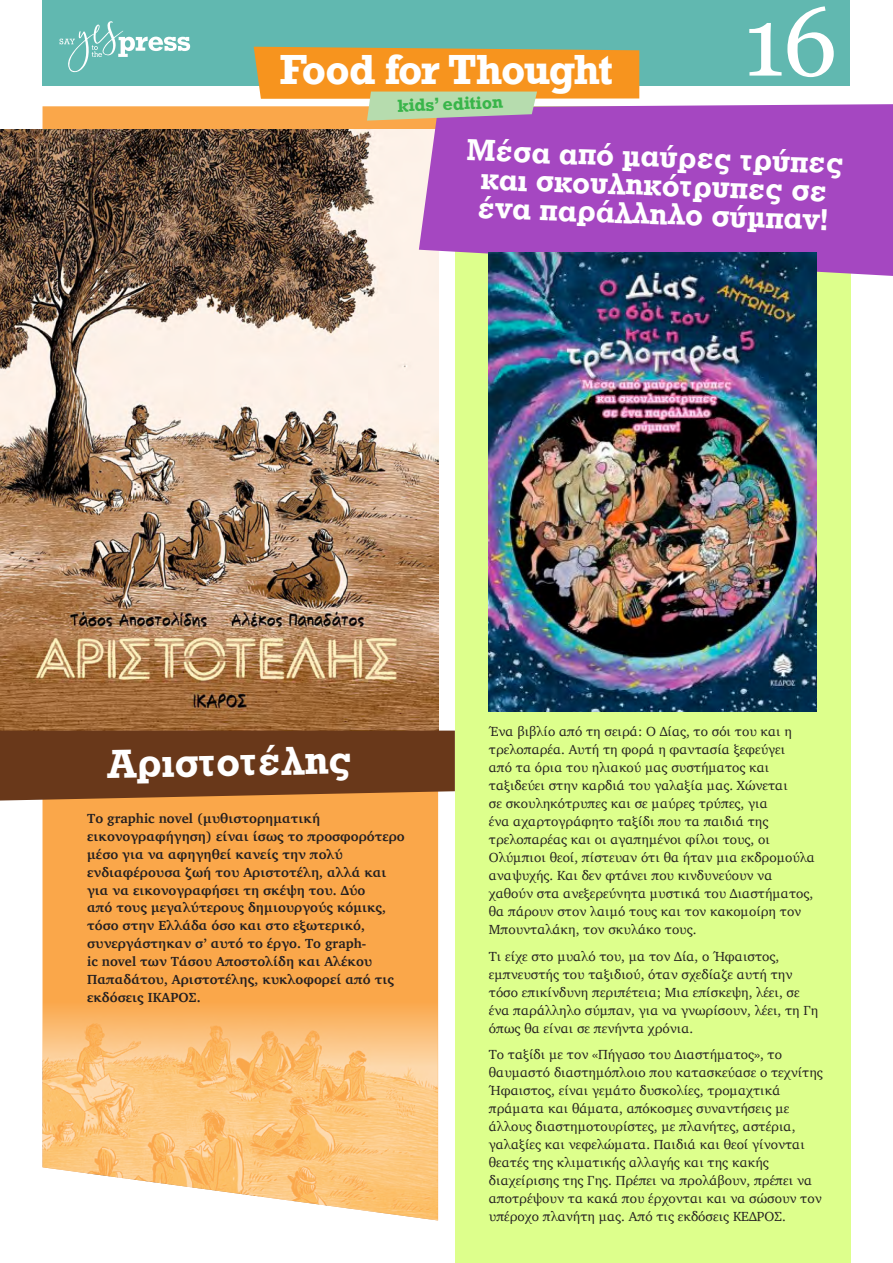
<style>
.page{position:relative;width:893px;height:1263px;background:#fff}
.page>*{position:absolute;margin:0;border:0;box-sizing:border-box;transform-origin:0 0}
.t1{font:97.5px "Georgia";color:#fff}
.t2{font:42px "UB Rockwell Bold";color:#fff}
.t3{font:700 39.6px "Rockwell";letter-spacing:-.035em;color:#fff}
.t4{font:31.5px/28.5px "UB Rockwell Bold";color:#fff;text-align:center}
.t5{font:700 16.65px "Rockwell";color:#39b54a}
.t6{font:13.5px/18px "Charter";color:#231f20}
.t7{font:700 13.5px/18px "Charter";letter-spacing:.005em;color:#231f20}
</style>
<div class="page">
<div style="left:43px;top:106px;width:395px;height:895px;background:#faa74a"></div>
<img style="left:0;top:130px;width:438px;height:601px">
<div style="left:43px;top:0;width:807px;height:85px;background:#61b8b0"></div>
<svg style="left:60px;top:21px;width:130px;height:51px"></svg>
<div style="left:455px;top:106px;width:395px;height:1157px;background:#ddff8c"></div>
<div style="left:0;top:731px;width:455px;height:69px;background:#69381a"></div>
<div style="left:419px;top:104px;width:474px;height:172px;background:#a547c1"></div>
<svg style="left:254px;top:47px;width:385px;height:74px;background:#e3a253"></svg>
<img style="left:43px;top:1001px;width:395px;height:219px">
<img style="left:489px;top:252px;width:327px;height:459px">
<h3 class="t3" style="left:280px;top:44px;width:335px">Food for Thought</h3>
<p class="t5" style="left:397px;top:95px;width:107px;rotate:-2deg">kids’ edition</p>
<h1 class="t1" style="left:743px;top:-29px;width:96px">16</h1>
<h3 class="t4" style="left:468px;top:135px;width:378px;rotate:2deg">Μέσα από μαύρες τρύπες και σκουληκότρυπες σε ένα παράλληλο σύμπαν!</h3>
<h2 class="t2" style="left:107px;top:739px;width:245px;rotate:-1deg">Αριστοτέλης</h2>
<p class="t7" style="left:87px;top:809px;width:319px">Το graphic novel (μυθιστορηματική εικονογραφήγηση) είναι ίσως το προσφορότερο μέσο για να αφηγηθεί κανείς την πολύ ενδιαφέρουσα ζωή του Αριστοτέλη, αλλά και για να εικονογραφήσει τη σκέψη του. Δύο<br>από τους μεγαλύτερους δημιουργούς κόμικς, τόσο στην Ελλάδα όσο και στο εξωτερικό, συνεργάστηκαν σ’ αυτό το έργο. Το graph-<br>ic novel των Τάσου Αποστολίδη και Αλέκου Παπαδάτου, Αριστοτέλης, κυκλοφορεί από τις εκδόσεις ΙΚΑΡΟΣ.</p>
<p class="t6" style="left:489px;top:722px;width:328px">Ένα βιβλίο από τη σειρά: Ο Δίας, το σόι του και η τρελοπαρέα. Αυτή τη φορά η φαντασία ξεφεύγει<br>από τα όρια του ηλιακού μας συστήματος και ταξιδεύει στην καρδιά του γαλαξία μας. Χώνεται<br>σε σκουληκότρυπες και σε μαύρες τρύπες, για<br>ένα αχαρτογράφητο ταξίδι που τα παιδιά της τρελοπαρέας και οι αγαπημένοι φίλοι τους, οι Ολύμπιοι θεοί, πίστευαν ότι θα ήταν μια εκδρομούλα αναψυχής. Και δεν φτάνει που κινδυνεύουν να χαθούν στα ανεξερεύνητα μυστικά του Διαστήματος, θα πάρουν στον λαιμό τους και τον κακομοίρη τον Μπουνταλάκη, τον σκυλάκο τους.</p>
<p class="t6" style="left:489px;top:947px;width:331px">Τι είχε στο μυαλό του, μα τον Δία, ο Ήφαιστος, εμπνευστής του ταξιδιού, όταν σχεδίαζε αυτή την τόσο επικίνδυνη περιπέτεια; Μια επίσκεψη, λέει, σε ένα παράλληλο σύμπαν, για να γνωρίσουν, λέει, τη Γη όπως θα είναι σε πενήντα χρόνια.</p>
<p class="t6" style="left:489px;top:1045px;width:336px">Το ταξίδι με τον «Πήγασο του Διαστήματος», το θαυμαστό διαστημόπλοιο που κατασκεύασε ο τεχνίτης Ήφαιστος, είναι γεμάτο δυσκολίες, τρομαχτικά πράματα και θάματα, απόκοσμες συναντήσεις με άλλους διαστημοτουρίστες, με πλανήτες, αστέρια, γαλαξίες και νεφελώματα. Παιδιά και θεοί γίνονται θεατές της κλιματικής αλλαγής και της κακής διαχείρισης της Γης. Πρέπει να προλάβουν, πρέπει να αποτρέψουν τα κακά που έρχονται και να σώσουν τον υπέροχο πλανήτη μας. Από τις εκδόσεις ΚΕΔΡΟΣ.</p>
</div>
